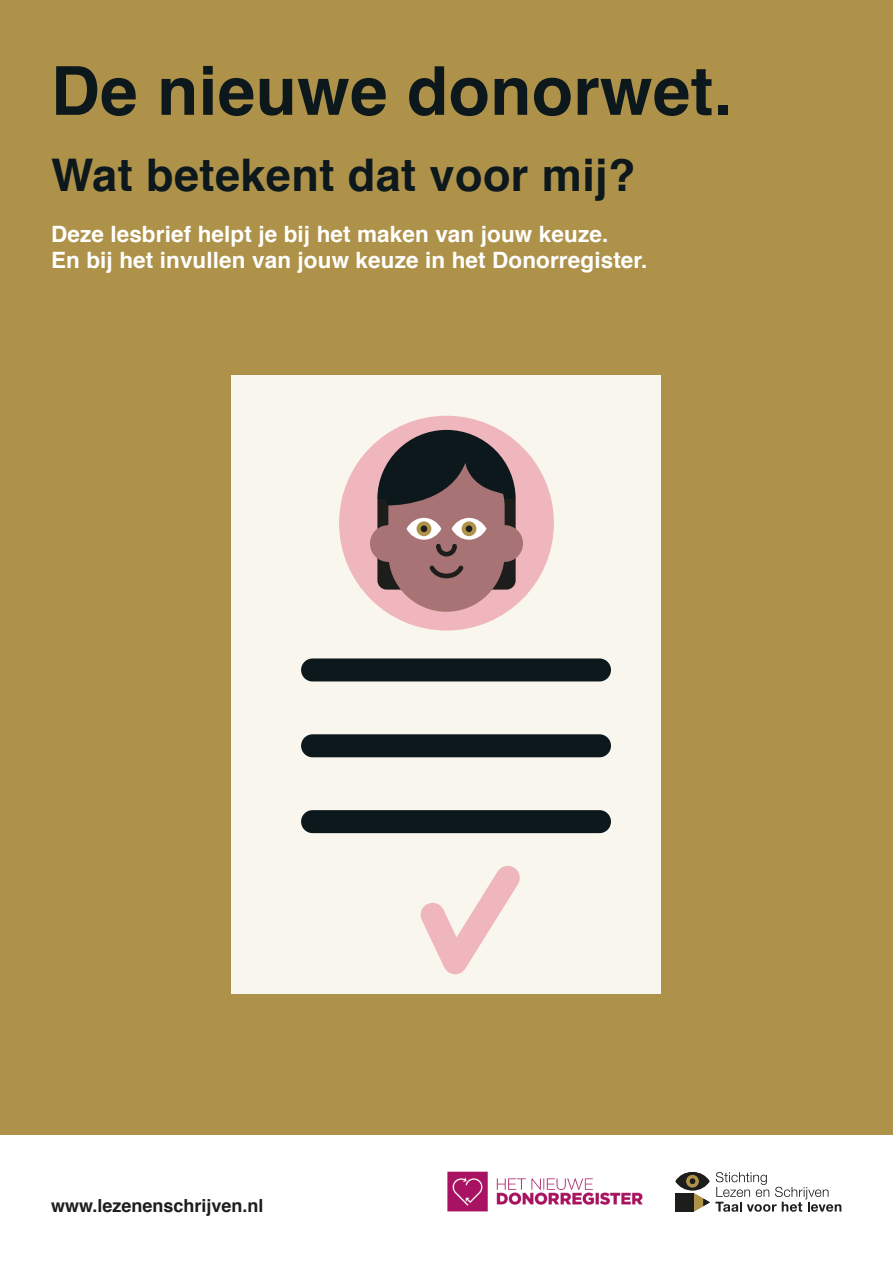
<style>
.page{position:relative;width:893px;height:1263px;background:#fff}
.page>*{position:absolute;margin:0;border:0;box-sizing:border-box;transform-origin:0 0}
.t1{font:700 67.5px "Helvetica";letter-spacing:.005em;color:#0d181c}
.t2{font:700 45px "Helvetica";letter-spacing:.01em;color:#0d181c}
.t3{font:700 22.5px/25.5px "Helvetica";letter-spacing:.005em;color:#fff}
.t4{font:700 18px "Helvetica";color:#1d1d1b}
</style>
<div class="page">
<div style="left:0;top:0;width:893px;height:1174px;background:#ae924a"></div>
<div style="left:0;top:1135px;width:893px;height:128px;background:#fff"></div>
<div style="left:232px;top:375px;width:429px;height:619px;background:#f9f6ee"></div>
<div style="left:301px;top:658px;width:310px;height:23px;background:#0d181c;border-radius:11px"></div>
<div style="left:301px;top:734px;width:310px;height:23px;background:#0d181c;border-radius:11px"></div>
<div style="left:301px;top:810px;width:310px;height:23px;background:#0d181c;border-radius:11px"></div>
<div style="left:339px;top:416px;width:215px;height:214px;background:#efb6bd;border-radius:50%"></div>
<svg style="left:420px;top:866px;width:100px;height:109px"></svg>
<div style="left:370px;top:525px;width:37px;height:37px;background:#a77374;border-radius:50%"></div>
<div style="left:486px;top:525px;width:37px;height:37px;background:#a77374;border-radius:50%"></div>
<div style="left:388px;top:449px;width:117px;height:163px;background:#a77374;border-radius:58px"></div>
<svg style="left:377px;top:430px;width:139px;height:160px"></svg>
<svg style="left:675px;top:1172px;width:167px;height:40px"></svg>
<img style="left:447px;top:1171px;width:196px;height:41px">
<h1 class="t1" style="left:51px;top:37px;width:683px">De nieuwe donorwet.</h1>
<h2 class="t2" style="left:51px;top:139px;width:586px">Wat betekent dat voor mij?</h2>
<p class="t3" style="left:51px;top:222px;width:598px">Deze lesbrief helpt je bij het maken van jouw keuze.<br>En bij het invullen van jouw keuze in het Donorregister.</p>
<p class="t4" style="left:51px;top:1191px;width:214px">www.lezenenschrijven.nl</p>
</div>
